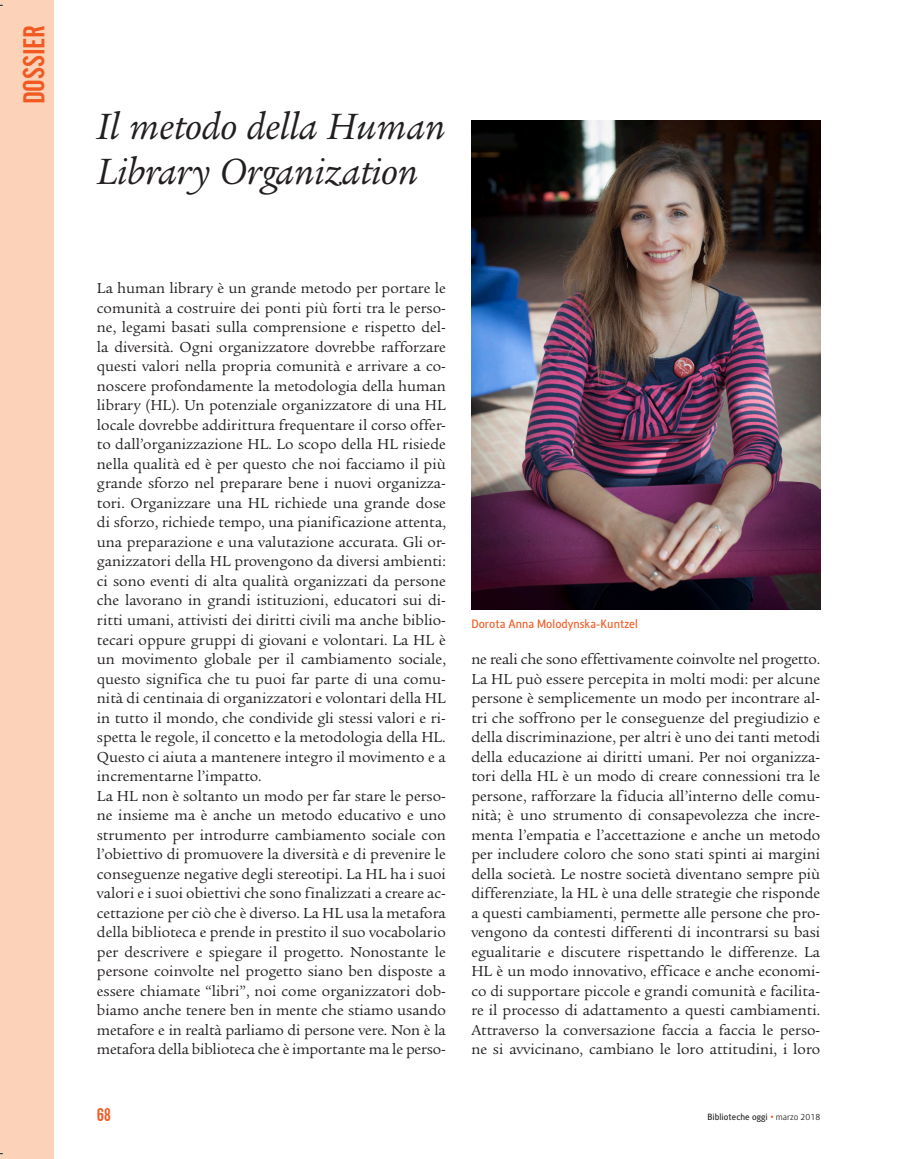
<style>
.page{position:relative;width:910px;height:1159px;background:#fff}
.page>*{position:absolute;margin:0;border:0;box-sizing:border-box;transform-origin:0 0}
.Titolo_-_2__articolo{font:italic 39.75px "Legacy Ser ITC";color:#231f20}
.t1{font:30px "Alternate Gothic No 2 BT";color:#f15921}
.t2{font:18px "Alternate Gothic No 2 BT";color:#f15921}
.Testi{font:15.75px/19.5px "Legacy Ser ITC";letter-spacing:-.005em;color:#231f20;text-align:justify}
.DIDASCALIE{font:12px "Alber";color:#f15921}
.t3{font:9px "Alber";color:#231f20}
.s1{font-weight:700;font-style:italic;color:#f15921}
.s2{font-weight:300}
</style>
<div class="page">
<div style="left:0;top:0;width:54px;height:1159px;background:#fcd2b8"></div>
<img style="left:471px;top:120px;width:349px;height:490px">
<h2 class="t1" style="left:17px;top:104px;width:81px;rotate:-90deg">DOSSIER</h2>
<p class="Titolo_-_2__articolo" style="left:97px;top:104px;width:350px">Il metodo della Human</p>
<p class="Titolo_-_2__articolo" style="left:97px;top:149px;width:323px">Library Organization</p>
<p class="Testi" style="left:97px;top:279px;width:350px">La human library è un grande metodo per portare le comunità a costruire dei ponti più forti tra le perso&shy;ne, legami basati sulla comprensione e rispetto del&shy;la diversità. Ogni organizzatore dovrebbe rafforzare questi valori nella propria comunità e arrivare a co&shy;noscere profondamente la metodologia della human library (HL). Un potenziale organizzatore di una HL locale dovrebbe addirittura frequentare il corso offer&shy;to dall’organizzazione HL. Lo scopo della HL risiede nella qualità ed è per questo che noi facciamo il più grande sforzo nel preparare bene i nuovi organizza&shy;tori. Organizzare una HL richiede una grande dose di sforzo, richiede tempo, una pianificazione attenta, una preparazione e una valutazione accurata. Gli or&shy;ganizzatori della HL provengono da diversi ambienti: ci sono eventi di alta qualità organizzati da persone che lavorano in grandi istituzioni, educatori sui di&shy;ritti umani, attivisti dei diritti civili ma anche biblio&shy;tecari oppure gruppi di giovani e volontari. La HL è un movimento globale per il cambiamento sociale, questo significa che tu puoi far parte di una comu&shy;nità di centinaia di organizzatori e volontari della HL in tutto il mondo, che condivide gli stessi valori e ri&shy;spetta le regole, il concetto e la metodologia della HL.<br>Questo ci aiuta a mantenere integro il movimento e a incrementarne l’impatto.</p>
<p class="Testi" style="left:97px;top:786px;width:350px">La HL non è soltanto un modo per far stare le perso&shy;ne insieme ma è anche un metodo educativo e uno strumento per introdurre cambiamento sociale con l’obiettivo di promuovere la diversità e di prevenire le conseguenze negative degli stereotipi. La HL ha i suoi valori e i suoi obiettivi che sono finalizzati a creare ac&shy;cettazione per ciò che è diverso. La HL usa la metafora della biblioteca e prende in prestito il suo vocabolario per descrivere e spiegare il progetto. Nonostante le persone coinvolte nel progetto siano ben disposte a essere chiamate “libri”, noi come organizzatori dob&shy;biamo anche tenere ben in mente che stiamo usando metafore e in realtà parliamo di persone vere. Non è la metafora della biblioteca che è importante ma le perso-</p>
<p class="DIDASCALIE" style="left:471px;top:616px;width:168px">Dorota Anna Molodynska-Kuntzel</p>
<p class="Testi" style="left:471px;top:649px;width:350px">ne reali che sono effettivamente coinvolte nel progetto.</p>
<p class="Testi" style="left:471px;top:669px;width:350px">La HL può essere percepita in molti modi: per alcune persone è semplicemente un modo per incontrare al&shy;tri che soffrono per le conseguenze del pregiudizio e della discriminazione, per altri è uno dei tanti metodi della educazione ai diritti umani. Per noi organizza&shy;tori della HL è un modo di creare connessioni tra le persone, rafforzare la fiducia all’interno delle comu&shy;nità; è uno strumento di consapevolezza che incre&shy;menta l’empatia e l’accettazione e anche un metodo per includere coloro che sono stati spinti ai margini della società. Le nostre società diventano sempre più differenziate, la HL è una delle strategie che risponde a questi cambiamenti, permette alle persone che pro&shy;vengono da contesti differenti di incontrarsi su basi egualitarie e discutere rispettando le differenze. La HL è un modo innovativo, efficace e anche economi&shy;co di supportare piccole e grandi comunità e facilita&shy;re il processo di adattamento a questi cambiamenti.<br>Attraverso la conversazione faccia a faccia le perso&shy;ne si avvicinano, cambiano le loro attitudini, i loro</p>
<p class="t2" style="left:97px;top:1104px;width:16px">68</p>
<p class="t3" style="left:707px;top:1111px;width:114px">Biblioteche oggi <span class="s1">•</span> <span class="s2">marzo 2018</span></p>
</div>
